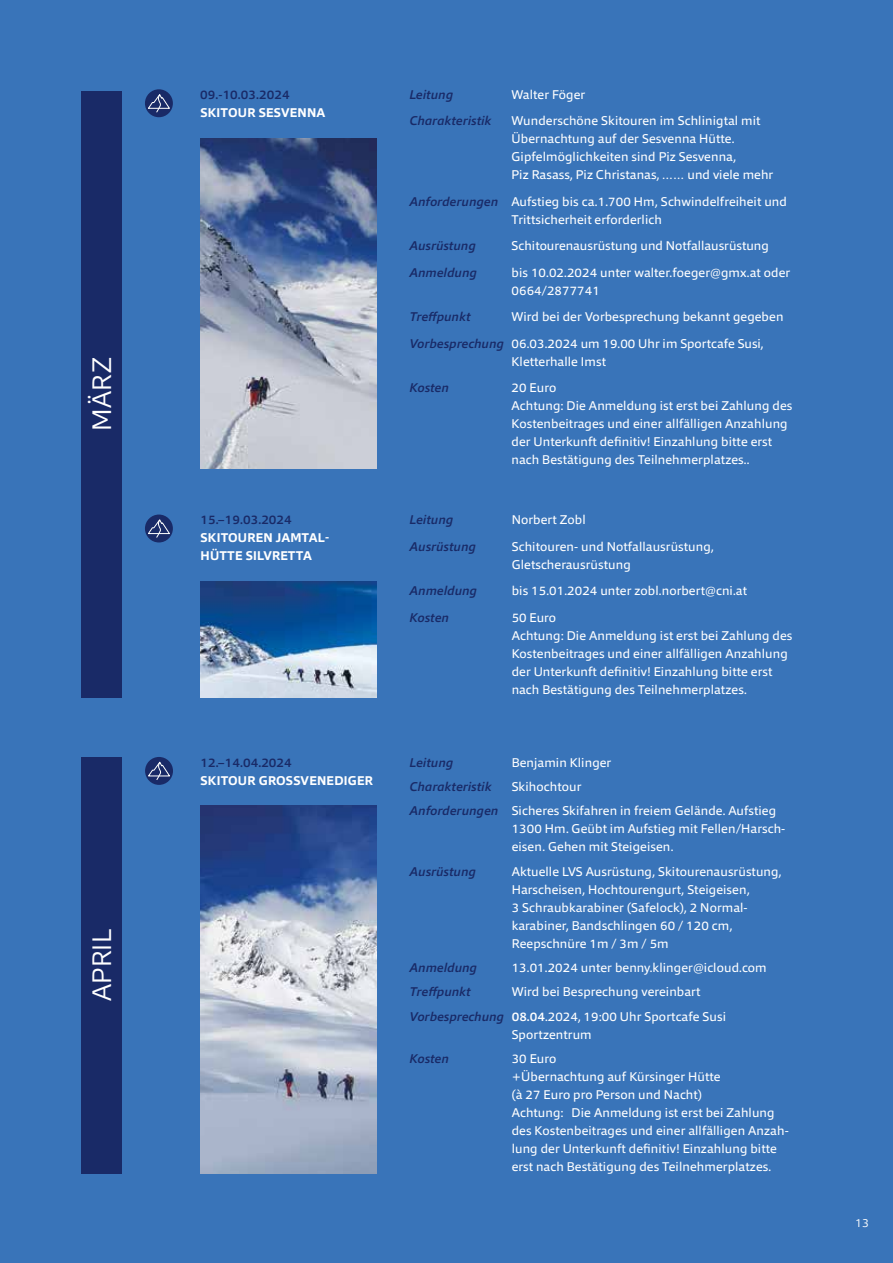
<style>
.page{position:relative;width:893px;height:1263px;background:#3974b9}
.page>*{position:absolute;margin:0;border:0;box-sizing:border-box;transform-origin:0 0}
.t1{font:300 27px "Qubo";letter-spacing:.005em;color:#fff}
.t2{font:12.75px/18px "Qubo";letter-spacing:.01em;color:#fff}
.t3{font:italic 500 12.75px "Qubo";letter-spacing:.005em;color:#192a67}
.t4{font:700 12.75px/18px "Qubo";letter-spacing:.02em;color:#fff}
.t5{font:500 12.75px "Qubo";letter-spacing:.005em;color:#192a67}
.t6{font:300 12px "Qubo";color:#fff}
.s1{font-weight:500;font-style:italic;color:#192a67}
.s2{font-weight:500}
</style>
<div class="page">
<div style="left:81px;top:91px;width:40px;height:606px;background:#192a67"></div>
<img style="left:200px;top:139px;width:176px;height:329px">
<img style="left:200px;top:806px;width:176px;height:368px">
<div style="left:145px;top:89px;width:28px;height:28px;background:#192a67;border-radius:50%"></div>
<svg style="left:148px;top:93px;width:23px;height:20px"></svg>
<div style="left:145px;top:514px;width:28px;height:28px;background:#192a67;border-radius:50%"></div>
<svg style="left:148px;top:519px;width:23px;height:19px"></svg>
<img style="left:200px;top:581px;width:176px;height:116px">
<div style="left:81px;top:757px;width:40px;height:417px;background:#192a67"></div>
<div style="left:145px;top:757px;width:28px;height:28px;background:#192a67;border-radius:50%"></div>
<svg style="left:148px;top:761px;width:23px;height:19px"></svg>
<h1 class="t1" style="left:84px;top:431px;width:75px;rotate:-90deg">MÄRZ</h1>
<h1 class="t1" style="left:84px;top:1001px;width:74px;rotate:-90deg">APRIL</h1>
<p class="t5" style="left:200px;top:86px;width:91px">09.-10.03.2024</p>
<p class="t4" style="left:200px;top:103px;width:127px">SKITOUR SESVENNA</p>
<p class="t3" style="left:409px;top:86px;width:45px">Leitung</p>
<p class="t2" style="left:512px;top:85px;width:75px">Walter Föger</p>
<p class="t3" style="left:409px;top:113px;width:84px">Charakteristik</p>
<p class="t2" style="left:512px;top:112px;width:263px">Wunderschöne Skitouren im Schlinigtal mit Übernachtung auf der Sesvenna Hütte.<br>Gipfelmöglichkeiten sind Piz Sesvenna,<br>Piz Rasass, Piz Christanas, …… und viele mehr</p>
<p class="t2" style="left:512px;top:192px;width:277px;text-indent:-102px"><span class="s1">Anforderungen</span> Aufstieg bis ca.1.700 Hm, Schwindelfreiheit und<br>Trittsicherheit erforderlich</p>
<p class="t3" style="left:409px;top:238px;width:68px">Ausrüstung</p>
<p class="t2" style="left:512px;top:237px;width:259px">Schitourenausrüstung und Notfallausrüstung</p>
<p class="t3" style="left:409px;top:264px;width:69px">Anmeldung</p>
<p class="t2" style="left:512px;top:263px;width:280px">bis 10.02.2024 unter walter.foeger@gmx.at oder<br>0664/2877741</p>
<p class="t3" style="left:409px;top:309px;width:63px">Treffpunkt</p>
<p class="t2" style="left:409px;top:304px;width:375px;line-height:26.5px;text-indent:102px">Wird bei der Vorbesprechung bekannt gegeben<br><span class="s1">Vorbesprechung</span> 06.03.2024 um 19.00 Uhr im Sportcafe Susi,</p>
<p class="t2" style="left:512px;top:352px;width:96px">Kletterhalle Imst</p>
<p class="t3" style="left:409px;top:380px;width:41px">Kosten</p>
<p class="t2" style="left:512px;top:379px;width:282px">20 Euro<br>Achtung: Die Anmeldung ist erst bei Zahlung des Kostenbeitrages und einer allfälligen Anzahlung der Unterkunft definitiv! Einzahlung bitte erst nach Bestätigung des Teilnehmerplatzes..</p>
<p class="t5" style="left:200px;top:511px;width:93px">15.–19.03.2024</p>
<p class="t4" style="left:200px;top:529px;width:130px">SKITOUREN JAMTAL-<br>HÜTTE SILVRETTA</p>
<p class="t3" style="left:410px;top:511px;width:45px">Leitung</p>
<p class="t2" style="left:512px;top:510px;width:75px">Norbert Zobl</p>
<p class="t3" style="left:410px;top:538px;width:68px">Ausrüstung</p>
<p class="t2" style="left:512px;top:537px;width:204px">Schitouren- und Notfallausrüstung,<br>Gletscherausrüstung</p>
<p class="t3" style="left:410px;top:582px;width:69px">Anmeldung</p>
<p class="t2" style="left:512px;top:582px;width:237px">bis 15.01.2024 unter zobl.norbert@cni.at</p>
<p class="t3" style="left:410px;top:609px;width:41px">Kosten</p>
<p class="t2" style="left:512px;top:608px;width:282px">50 Euro<br>Achtung: Die Anmeldung ist erst bei Zahlung des Kostenbeitrages und einer allfälligen Anzahlung der Unterkunft definitiv! Einzahlung bitte erst nach Bestätigung des Teilnehmerplatzes.</p>
<p class="t5" style="left:200px;top:754px;width:93px">12.–14.04.2024</p>
<p class="t4" style="left:200px;top:771px;width:174px">SKITOUR GROSSVENEDIGER</p>
<p class="t3" style="left:410px;top:754px;width:45px">Leitung</p>
<p class="t2" style="left:512px;top:753px;width:101px">Benjamin Klinger</p>
<p class="t3" style="left:410px;top:778px;width:84px">Charakteristik</p>
<p class="t2" style="left:410px;top:774px;width:368px;line-height:24.5px;text-indent:102px">Skihochtour<br><span class="s1">Anforderungen</span> Sicheres Skifahren in freiem Gelände. Aufstieg</p>
<p class="t2" style="left:512px;top:820px;width:274px">1300 Hm. Geübt im Aufstieg mit Fellen/Harsch&shy;eisen. Gehen mit Steigeisen.</p>
<p class="t3" style="left:410px;top:863px;width:68px">Ausrüstung</p>
<p class="t2" style="left:512px;top:862px;width:271px">Aktuelle LVS Ausrüstung, Skitourenausrüstung, Harscheisen, Hochtourengurt, Steigeisen,<br>3 Schraubkarabiner (Safelock), 2 Normal&shy;karabiner, Bandschlingen 60 / 120 cm, Reepschnüre 1m / 3m / 5m</p>
<p class="t3" style="left:410px;top:959px;width:69px">Anmeldung</p>
<p class="t2" style="left:512px;top:958px;width:257px">13.01.2024 unter benny.klinger@icloud.com</p>
<p class="t3" style="left:410px;top:984px;width:63px">Treffpunkt</p>
<p class="t2" style="left:410px;top:980px;width:318px;line-height:24.5px;text-indent:102px">Wird bei Besprechung vereinbart<br><span class="s1">Vorbesprechung</span> <span class="s2">08.04</span>.2024, 19:00 Uhr Sportcafe Susi</p>
<p class="t2" style="left:512px;top:1025px;width:82px">Sportzentrum</p>
<p class="t3" style="left:410px;top:1050px;width:41px">Kosten</p>
<p class="t2" style="left:512px;top:1050px;width:279px">30 Euro<br>+Übernachtung auf Kürsinger Hütte<br>(à 27 Euro pro Person und Nacht)<br>Achtung: Die Anmeldung ist erst bei Zahlung des Kostenbeitrages und einer allfälligen Anzah&shy;lung der Unterkunft definitiv! Einzahlung bitte erst nach Bestätigung des Teilnehmerplatzes.</p>
<p class="t6" style="left:855px;top:1215px;width:15px">13</p>
</div>
